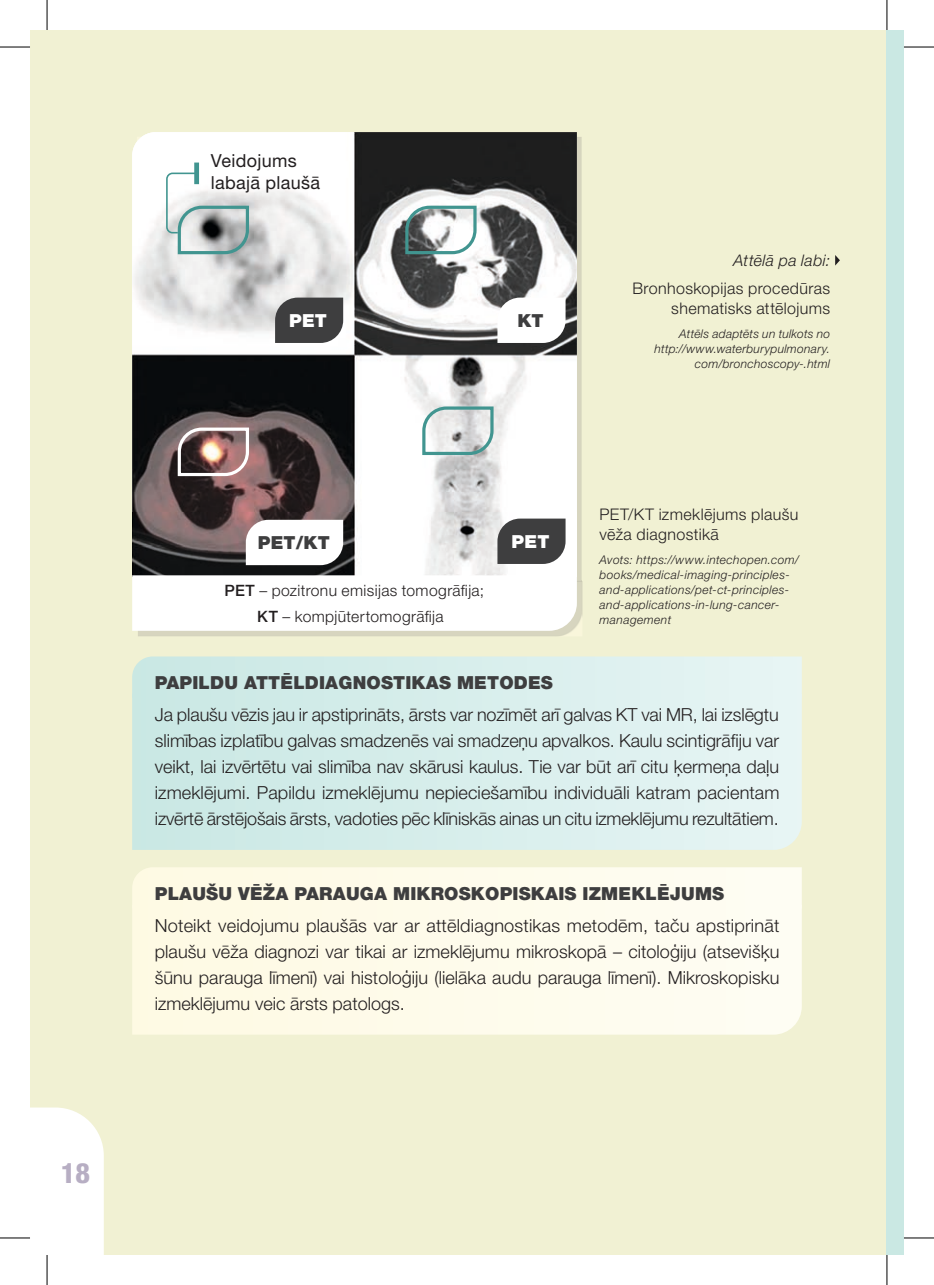
<style>
.page{position:relative;width:934px;height:1285px;background:#fff}
.page>*{position:absolute;margin:0;border:0;box-sizing:border-box;transform-origin:0 0}
.t1{font:800 condensed 28px "Helvetica Neue LT Pro";color:#b7aec3}
.t2{font:300 18px/26px "Helvetica Neue LT Pro";letter-spacing:-.01em;color:#231f20;text-align:justify}
.t3{font:900 18px "Helvetica Neue LT Pro";letter-spacing:.01em;color:#3e3e3f}
.t4{font:18px/22px "Helvetica Neue LT Pro";letter-spacing:.02em;color:#231f20}
.t5{font:900 18px "Helvetica Neue LT Pro";letter-spacing:.01em;color:#fff}
.t6{font:300 16px/20px "Helvetica Neue LT Pro";letter-spacing:.025em;color:#231f20}
.t7{font:italic 300 16px "Helvetica Neue LT Pro";letter-spacing:.025em;color:#231f20}
.t8{font:300 15.6px/26px "Helvetica Neue LT Pro";letter-spacing:.025em;color:#231f20;text-align:center}
.t9{font:italic 300 12px/15px "Helvetica Neue LT Pro";letter-spacing:.03em;color:#231f20}
.s1{font-weight:500}
</style>
<div class="page">
<div style="left:30px;top:30px;width:856px;height:1225px;background:#f1f1d3"></div>
<div style="left:30px;top:1107px;width:74px;height:148px;background:#fff"></div>
<div style="left:886px;top:30px;width:17px;height:1225px;background:#cae8e3"></div>
<svg style="left:132px;top:656px;width:669px;height:38px;background:#d8eeeb"></svg>
<svg style="left:132px;top:694px;width:669px;height:156px;background:#d8eeeb"></svg>
<div style="left:132px;top:867px;width:669px;height:37px;background:#fefbeb"></div>
<div style="left:132px;top:904px;width:669px;height:130px;background:#fefbec"></div>
<img style="left:576px;top:137px;width:5px;height:444px">
<svg style="left:132px;top:132px;width:444px;height:381px;background:#a19f9f"></svg>
<svg style="left:137px;top:132px;width:19px;height:10px"></svg>
<img style="left:138px;top:132px;width:18px;height:8px">
<img style="left:132px;top:513px;width:444px;height:62px">
<div style="left:138px;top:581px;width:444px;height:55px;background:#d7d5bf"></div>
<div style="left:132px;top:575px;width:444px;height:56px;background:#fff"></div>
<div style="left:246px;top:520px;width:97px;height:45px;background:#fff"></div>
<svg style="left:275px;top:298px;width:68px;height:45px;background:#4a4a4b"></svg>
<svg style="left:403px;top:204px;width:75px;height:52px;background:#acbbba"></svg>
<svg style="left:420px;top:405px;width:75px;height:51px;background:#c6d5d4"></svg>
<svg style="left:176px;top:426px;width:74px;height:52px;background:#967c7a"></svg>
<svg style="left:497px;top:518px;width:68px;height:46px;background:#4e4e4f"></svg>
<svg style="left:497px;top:298px;width:68px;height:45px;background:#f2f2f2"></svg>
<svg style="left:165px;top:172px;width:85px;height:84px;background:#c4cecd"></svg>
<div style="left:194px;top:162px;width:5px;height:22px;background:#419590"></div>
<svg style="left:835px;top:255px;width:4px;height:11px"></svg>
<hr style="left:0;top:47px;width:30px;height:1px;background:#000">
<hr style="left:903px;top:47px;width:30px;height:1px;background:#000">
<hr style="left:0;top:1237px;width:30px;height:1px;background:#000">
<hr style="left:903px;top:1237px;width:30px;height:1px;background:#000">
<hr style="left:47px;top:0;width:1px;height:30px;background:#000">
<hr style="left:47px;top:1255px;width:1px;height:30px;background:#000">
<hr style="left:886px;top:0;width:1px;height:30px;background:#000">
<hr style="left:886px;top:1255px;width:1px;height:30px;background:#000">
<h1 class="t1" style="left:61px;top:1155px;width:31px">18</h1>
<p class="t4" style="left:211px;top:150px;width:111px">Veidojums labajā plaušā</p>
<p class="t5" style="left:289px;top:309px;width:39px">PET</p>
<p class="t3" style="left:517px;top:309px;width:28px">KT</p>
<p class="t7" style="left:733px;top:251px;width:98px">Attēlā pa labi:</p>
<p class="t6" style="left:632px;top:278px;width:199px;text-align:right">Bronhoskopijas procedūras shematisks attēlojums</p>
<p class="t9" style="left:654px;top:326px;width:177px;text-align:right">Attēls adaptēts un tulkots no http://www.waterburypulmonary. com/bronchoscopy-.html</p>
<p class="t3" style="left:258px;top:532px;width:73px">PET/KT</p>
<p class="t8" style="left:224px;top:577px;width:261px"><span class="s1">PET</span> – pozitronu emisijas tomogrāfija;<br><span class="s1">KT</span> – kompjūtertomogrāfija</p>
<p class="t5" style="left:511px;top:530px;width:39px">PET</p>
<p class="t6" style="left:599px;top:504px;width:200px">PET/KT izmeklējums plaušu vēža diagnostikā</p>
<p class="t9" style="left:599px;top:552px;width:201px">Avots: https://www.intechopen.com/ books/medical-imaging-principles&shy;and-applications/pet-ct-principles&shy;and-applications-in-lung-cancer&shy;management</p>
<p class="t3" style="left:155px;top:672px;width:399px">PAPILDU ATTĒLDIAGNOSTIKAS METODES</p>
<p class="t2" style="left:155px;top:701px;width:626px">Ja plaušu vēzis jau ir apstiprināts, ārsts var nozīmēt arī galvas KT vai MR, lai izslēgtu slimības izplatību galvas smadzenēs vai smadzeņu apvalkos. Kaulu scintigrāfiju var veikt, lai izvērtētu vai slimība nav skārusi kaulus. Tie var būt arī citu ķermeņa daļu izmeklējumi. Papildu izmeklējumu nepieciešamību individuāli katram pacientam izvērtē ārstējošais ārsts, vadoties pēc klīniskās ainas un citu izmeklējumu rezultātiem.</p>
<p class="t3" style="left:155px;top:883px;width:570px">PLAUŠU VĒŽA PARAUGA MIKROSKOPISKAIS IZMEKLĒJUMS</p>
<p class="t2" style="left:155px;top:912px;width:625px">Noteikt veidojumu plaušās var ar attēldiagnostikas metodēm, taču apstiprināt plaušu vēža diagnozi var tikai ar izmeklējumu mikroskopā – citoloģiju (atsevišķu šūnu parauga līmenī) vai histoloģiju (lielāka audu parauga līmenī). Mikroskopisku izmeklējumu veic ārsts patologs.</p>
</div>
